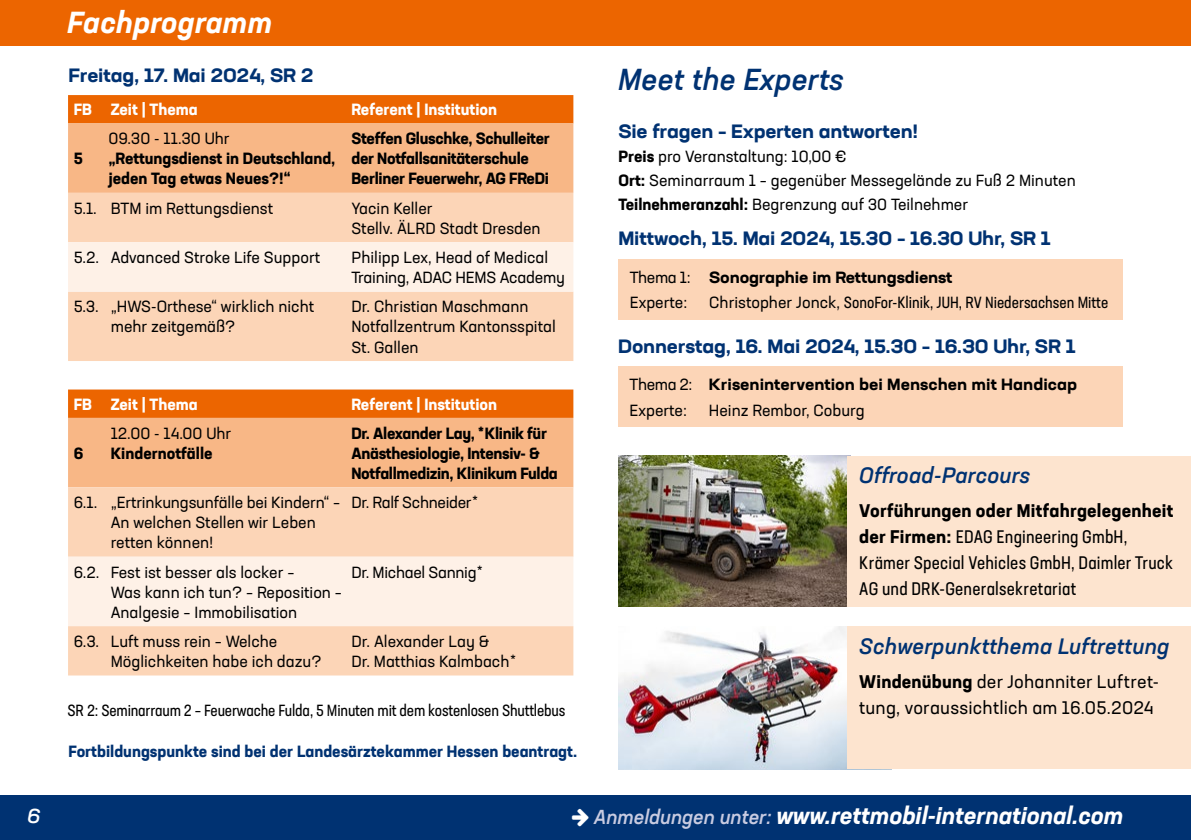
<style>
.page{position:relative;width:1191px;height:840px;background:#fff}
.page>*{position:absolute;margin:0;border:0;box-sizing:border-box;transform-origin:0 0}
.t1{font:italic 500 30px "Neusa Next Std";letter-spacing:.005em;color:#003272}
.t2{font:italic 700 30px "Neusa Next Std";letter-spacing:.015em;color:#fff}
.t3{font:italic 700 24px "Neusa Next Std";color:#fff}
.t4{font:italic 500 22px "Neusa Next Std";letter-spacing:.015em;color:#003272}
.t5{font:italic 500 expanded 20px "Neusa Next Std";color:#fff}
.t6{font:700 expanded 19px "Neusa Next Std";letter-spacing:-.01em;color:#003272}
.t7{font:condensed 18px/26px "Neusa Next Std";letter-spacing:.01em;color:#000}
.t8{font:18px/26px "Neusa Next Std";letter-spacing:.01em;color:#000}
.t9{font:16px/20px "Neusa Next Std";color:#000}
.t10{font:700 16px/20px "Neusa Next Std";letter-spacing:-.02em;color:#000}
.t11{font:condensed 16px "Neusa Next Std";letter-spacing:-.01em;color:#000}
.t12{font:700 expanded 16px/25.6px "Neusa Next Std";color:#000}
.t13{font:700 16px "Neusa Next Std";color:#fff}
.t14{font:700 16px "Neusa Next Std";color:#003272}
.t15{font:16px "Neusa Next Std";letter-spacing:-.02em;color:#000}
.t16{font:700 16px "Neusa Next Std";color:#000}
.s1{font-weight:700}
.s2{font-weight:400;font-stretch:normal}
.s3{font-stretch:normal}
.s4{font-weight:700;font-stretch:normal}
.s5{font-weight:500;font-size:20px;color:#c8cbe1}
</style>
<div class="page">
<div style="left:0;top:0;width:1191px;height:45px;background:#ec6500"></div>
<div style="left:0;top:795px;width:1191px;height:44px;background:#003272"></div>
<svg style="left:68px;top:95px;width:505px;height:98px;background:#f49f60"></svg>
<div style="left:68px;top:193px;width:505px;height:168px;background:#fcd5b7"></div>
<div style="left:68px;top:242px;width:505px;height:49px;background:#fef1e7"></div>
<svg style="left:68px;top:389px;width:505px;height:98px;background:#f49f60"></svg>
<div style="left:68px;top:487px;width:505px;height:188px;background:#fcd5b7"></div>
<div style="left:68px;top:556px;width:505px;height:69px;background:#fef1e7"></div>
<div style="left:618px;top:259px;width:505px;height:60px;background:#fcd5b7"></div>
<div style="left:618px;top:366px;width:505px;height:61px;background:#fcd5b7"></div>
<img style="left:618px;top:626px;width:230px;height:142px">
<div style="left:848px;top:626px;width:343px;height:142px;background:#fde4cf"></div>
<img style="left:618px;top:455px;width:230px;height:151px">
<div style="left:848px;top:455px;width:343px;height:151px;background:#fde4cf"></div>
<h1 class="t2" style="left:68px;top:3px;width:206px">Fachprogramm</h1>
<p class="t6" style="left:69px;top:63px;width:246px">Freitag, 17. Mai 2024, SR 2</p>
<p class="t13" style="left:74px;top:99px;width:126px">FB Zeit | Thema</p>
<p class="t13" style="left:351px;top:99px;width:147px">Referent | Institution</p>
<p class="t10" style="left:74px;top:148px;width:11px">5</p>
<p class="t9" style="left:108px;top:128px;width:123px">09.30 - 11.30 Uhr</p>
<p class="t10" style="left:108px;top:148px;width:228px">„Rettungsdienst in Deutschland, jeden Tag etwas Neues?!“</p>
<p class="t10" style="left:351px;top:128px;width:200px">Steffen Gluschke, Schulleiter der Notfallsanitäterschule<br>Berliner Feuerwehr, AG FReDi</p>
<p class="t9" style="left:74px;top:198px;width:201px">5.1. BTM im Rettungsdienst</p>
<p class="t9" style="left:351px;top:198px;width:191px">Yacin Keller<br>Stellv. ÄLRD Stadt Dresden</p>
<p class="t9" style="left:74px;top:247px;width:248px">5.2. Advanced Stroke Life Support</p>
<p class="t9" style="left:351px;top:247px;width:215px">Philipp Lex, Head of Medical<br>Training, ADAC HEMS Academy</p>
<p class="t9" style="left:111px;top:296px;width:205px;text-indent:-37px">5.3. „HWS-Orthese“ wirklich nicht mehr zeitgemäß?</p>
<p class="t9" style="left:351px;top:296px;width:206px">Dr. Christian Maschmann<br>Notfallzentrum Kantonsspital<br>St. Gallen</p>
<p class="t13" style="left:74px;top:393px;width:126px">FB Zeit | Thema</p>
<p class="t13" style="left:351px;top:393px;width:147px">Referent | Institution</p>
<p class="t10" style="left:74px;top:442px;width:11px">6</p>
<p class="t9" style="left:111px;top:422px;width:122px">12.00 - 14.00 Uhr</p>
<p class="t16" style="left:111px;top:442px;width:103px">Kindernotfälle</p>
<p class="t10" style="left:351px;top:422px;width:208px">Dr. Alexander Lay, * Klinik für<br>Anästhesiologie, Intensiv- &amp;<br>Notfallmedizin, Klinikum Fulda</p>
<p class="t9" style="left:111px;top:492px;width:231px;text-indent:-37px">6.1. „Ertrinkungsunfälle bei Kindern“ –<br>An welchen Stellen wir Leben retten können!</p>
<p class="t15" style="left:351px;top:492px;width:128px">Dr. Ralf Schneider *</p>
<p class="t9" style="left:111px;top:561px;width:233px;text-indent:-37px">6.2. Fest ist besser als locker –<br>Was kann ich tun? – Reposition –<br>Analgesie – Immobilisation</p>
<p class="t15" style="left:351px;top:561px;width:133px">Dr. Michael Sannig *</p>
<p class="t9" style="left:111px;top:630px;width:212px;text-indent:-37px">6.3. Luft muss rein – Welche<br>Möglichkeiten habe ich dazu?</p>
<p class="t9" style="left:351px;top:630px;width:166px">Dr. Alexander Lay &amp;<br>Dr. Matthias Kalmbach *</p>
<p class="t11" style="left:68px;top:700px;width:499px">SR 2: Seminarraum 2 – Feuerwache Fulda, 5 Minuten mit dem kostenlosen Shuttlebus</p>
<p class="t14" style="left:69px;top:740px;width:510px">Fortbildungspunkte sind bei der Landesärztekammer Hessen beantragt.</p>
<h1 class="t1" style="left:618px;top:60px;width:227px">Meet the Experts</h1>
<p class="t6" style="left:618px;top:119px;width:301px">Sie fragen – Experten antworten!</p>
<p class="t9" style="left:618px;top:144px;width:459px;line-height:24px"><span class="s1">Preis</span> pro Veranstaltung: 10,00 €<br><span class="s1">Ort:</span> Seminarraum 1 – gegenüber Messegelände zu Fuß 2 Minuten<br><span class="s1">Teilnehmeranzahl:</span> Begrenzung auf 30 Teilnehmer</p>
<p class="t6" style="left:618px;top:226px;width:434px">Mittwoch, 15. Mai 2024, 15.30 – 16.30 Uhr, SR 1</p>
<p class="t12" style="left:630px;top:264px;width:324px"><span class="s2">Thema 1:</span> Sonographie im Rettungsdienst<br><span class="s2">Experte:</span></p>
<p class="t11" style="left:709px;top:292px;width:400px"><span class="s3">Christopher Jonck,</span> SonoFor-Klinik, JUH, RV Niedersachsen Mitte</p>
<p class="t6" style="left:618px;top:333px;width:459px">Donnerstag, 16. Mai 2024, 15.30 – 16.30 Uhr, SR 1</p>
<p class="t12" style="left:629px;top:371px;width:449px"><span class="s2">Thema 2:</span> Krisenintervention bei Menschen mit Handicap<br><span class="s2">Experte:</span></p>
<p class="t9" style="left:709px;top:399px;width:157px">Heinz Rembor, Coburg</p>
<h3 class="t4" style="left:859px;top:461px;width:172px">Offroad-Parcours</h3>
<p class="t7" style="left:859px;top:497px;width:315px"><span class="s4">Vorführungen oder Mitfahrgelegenheit der Firmen:</span> EDAG Engineering GmbH, Krämer Special Vehicles GmbH, Daimler Truck AG und DRK-Generalsekretariat</p>
<h3 class="t4" style="left:859px;top:631px;width:312px">Schwerpunktthema Luftrettung</h3>
<p class="t8" style="left:859px;top:668px;width:301px"><span class="s1">Windenübung</span> der Johanniter Luftret&shy;tung, voraussichtlich am 16.05.2024</p>
<p class="t5" style="left:27px;top:802px;width:15px">6</p>
<h2 class="t3" style="left:594px;top:799px;width:530px"><span class="s5">Anmeldungen unter:</span> www.rettmobil-international.com</h2>
</div>
